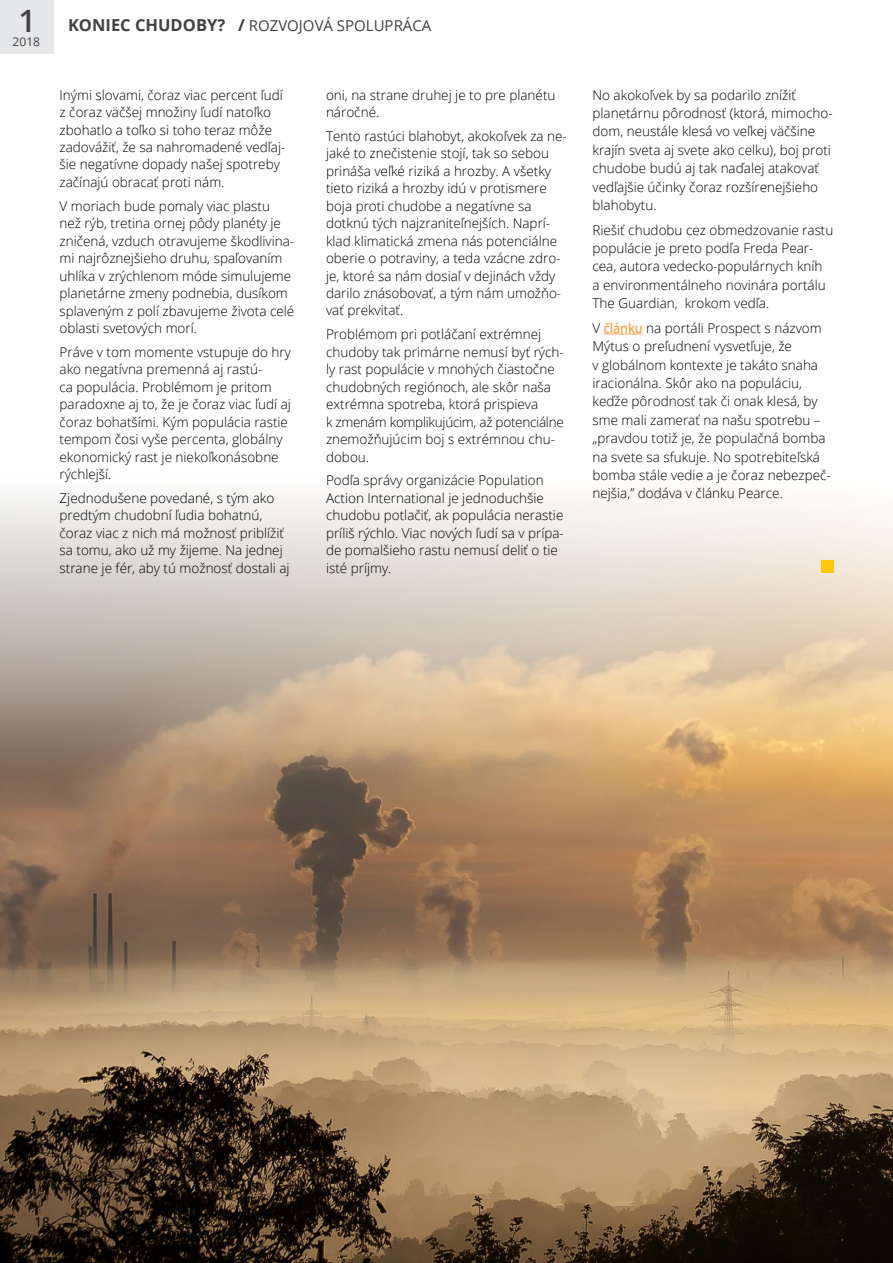
<style>
.page{position:relative;width:893px;height:1263px;background:#fff}
.page>*{position:absolute;margin:0;border:0;box-sizing:border-box;transform-origin:0 0}
.t1{font:600 30.9px "Open Sans";color:#414042}
.t2{font:15px "Open Sans";color:#414042}
.t3{font:300 13.5px/17.4px "Open Sans";color:#000}
.t4{font:13.5px "Open Sans";color:#000}
.t5{font:12px "Open Sans";color:#414042}
.s1{font-weight:700;font-size:16.5px}
.s2{font-weight:600;color:#f9a24a}
</style>
<div class="page">
<img style="left:0;top:495px;width:893px;height:768px">
<hr style="left:604px;top:334px;width:39px;height:1px;background:#f9a24a">
<div style="left:821px;top:560px;width:12px;height:13px;background:#ffc907"></div>
<div style="left:0;top:0;width:54px;height:54px;background:#e6e7e8"></div>
<h1 class="t1" style="left:19px;top:0;width:19px">1</h1>
<p class="t5" style="left:13px;top:33px;width:29px">2018</p>
<p class="t2" style="left:68px;top:15px;width:365px"><span class="s1">KONIEC CHUDOBY? /</span> ROZVOJOVÁ SPOLUPRÁCA</p>
<p class="t3" style="left:60px;top:86px;width:227px">Inými slovami, čoraz viac percent ľudí z čoraz väčšej množiny ľudí natoľko zbohatlo a toľko si toho teraz môže zadovážiť, že sa nahromadené vedľaj&shy;šie negatívne dopady našej spotreby začínajú obracať proti nám.</p>
<p class="t3" style="left:60px;top:197px;width:236px">V moriach bude pomaly viac plastu než rýb, tretina ornej pôdy planéty je zničená, vzduch otravujeme škodlivina&shy;mi najrôznejšieho druhu, spaľovaním uhlíka v zrýchlenom móde simulujeme planetárne zmeny podnebia, dusíkom splaveným z polí zbavujeme života celé oblasti svetových morí.</p>
<p class="t3" style="left:60px;top:343px;width:233px">Práve v tom momente vstupuje do hry ako negatívna premenná aj rastú-<br>ca populácia. Problémom je pritom paradoxne aj to, že je čoraz viac ľudí aj čoraz bohatšími. Kým populácia rastie tempom čosi vyše percenta, globálny ekonomický rast je niekoľkonásobne rýchlejší.</p>
<p class="t3" style="left:60px;top:489px;width:232px">Zjednodušene povedané, s tým ako predtým chudobní ľudia bohatnú, čoraz viac z nich má možnosť priblížiť sa tomu, ako už my žijeme. Na jednej strane je fér, aby tú možnosť dostali aj</p>
<p class="t3" style="left:326px;top:86px;width:231px">oni, na strane druhej je to pre planétu náročné.</p>
<p class="t3" style="left:326px;top:127px;width:242px">Tento rastúci blahobyt, akokoľvek za ne&shy;jaké to znečistenie stojí, tak so sebou prináša veľké riziká a hrozby. A všetky tieto riziká a hrozby idú v protismere boja proti chudobe a negatívne sa dotknú tých najzraniteľnejších. Naprí&shy;klad klimatická zmena nás potenciálne oberie o potraviny, a teda vzácne zdro&shy;je, ktoré sa nám dosiaľ v dejinách vždy darilo znásobovať, a tým nám umožňo&shy;vať prekvitať.</p>
<p class="t3" style="left:326px;top:325px;width:239px">Problémom pri potláčaní extrémnej chudoby tak primárne nemusí byť rých&shy;ly rast populácie v mnohých čiastočne chudobných regiónoch, ale skôr naša extrémna spotreba, ktorá prispieva<br>k zmenám komplikujúcim, až potenciálne znemožňujúcim boj s extrémnou chu&shy;dobou.</p>
<p class="t3" style="left:326px;top:471px;width:239px">Podľa správy organizácie Population Action International je jednoduchšie chudobu potlačiť, ak populácia nerastie príliš rýchlo. Viac nových ľudí sa v prípa&shy;de pomalšieho rastu nemusí deliť o tie isté príjmy.</p>
<p class="t3" style="left:592px;top:85px;width:242px;line-height:18.3px">No akokoľvek by sa podarilo znížiť planetárnu pôrodnosť (ktorá, mimocho&shy;dom, neustále klesá vo veľkej väčšine krajín sveta aj svete ako celku), boj proti chudobe budú aj tak naďalej atakovať vedľajšie účinky čoraz rozšírenejšieho blahobytu.</p>
<p class="t3" style="left:592px;top:220px;width:242px;line-height:18.3px">Riešiť chudobu cez obmedzovanie rastu populácie je preto podľa Freda Pear&shy;cea, autora vedecko-populárnych kníh<br>a environmentálneho novinára portálu The Guardian, krokom vedľa.</p>
<p class="t3" style="left:592px;top:319px;width:240px;line-height:18.3px">V <span class="s2">článku</span> na portáli Prospect s názvom Mýtus o preľudnení vysvetľuje, že<br>v globálnom kontexte je takáto snaha iracionálna. Skôr ako na populáciu, keďže pôrodnosť tak či onak klesá, by sme mali zamerať na našu spotrebu – „pravdou totiž je, že populačná bomba na svete sa sfukuje. No spotrebiteľská bomba stále vedie a je čoraz nebezpeč&shy;nejšia,” dodáva v článku Pearce.</p>
<p class="t4" style="left:34px;top:1213px;width:17px">18</p>
</div>
